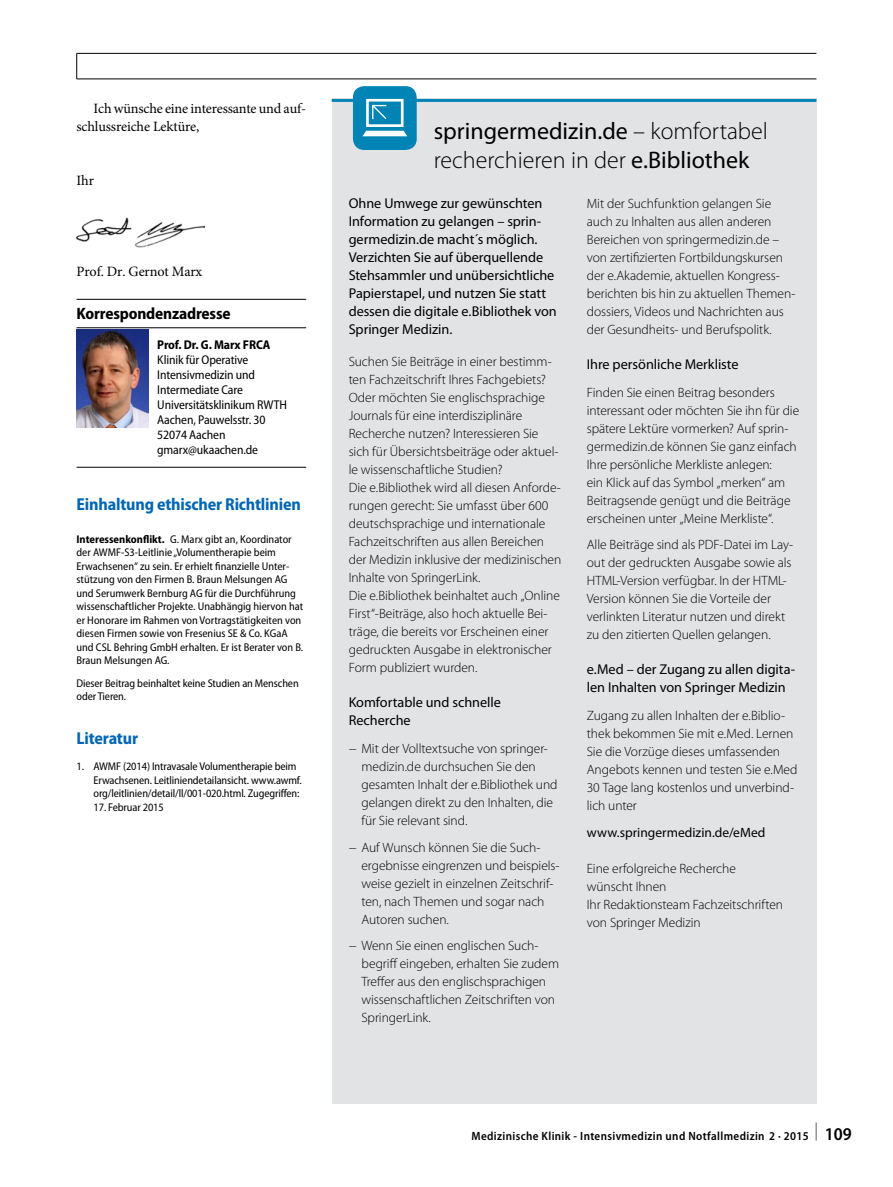
<style>
.page{position:relative;width:893px;height:1187px;background:#fff}
.page>*{position:absolute;margin:0;border:0;box-sizing:border-box;transform-origin:0 0}
.t1{font:24px/28.5px "Myriad Pro";color:#000}
.t2{font:700 semi-condensed 17.25px "Myriad Pro";letter-spacing:-.01em;color:#0066b3}
.t3{font:700 semi-condensed 16.5px "Myriad Pro";letter-spacing:-.01em;color:#000}
.t4{font:14.25px/18px "Myriad Pro";color:#000}
.t5{font:14.25px/18px "Minion Pro";letter-spacing:-.01em;color:#000}
.t6{font:300 13.5px/18px "Myriad Pro";letter-spacing:-.005em;color:#000}
.t7{font:13.5px "Myriad Pro";color:#000}
.t8{font:semi-condensed 12.75px/15px "Myriad Pro";letter-spacing:-.01em;color:#000}
.t9{font:700 semi-condensed 12.75px "Myriad Pro";letter-spacing:-.01em;color:#000}
.t10{font:600 semi-condensed 12px "Myriad Pro";letter-spacing:.03em;color:#000}
.t11{font:semi-condensed 11.25px/13.5px "Myriad Pro";color:#000}
.s1{font-weight:700}
.s2{font-weight:300}
.s3{font-size:18px}
</style>
<div class="page">
<hr style="left:77px;top:299px;width:229px;height:1px;background:#000">
<hr style="left:77px;top:327px;width:229px;height:1px;background:#000">
<hr style="left:77px;top:467px;width:229px;height:1px;background:#000">
<hr style="left:77px;top:79px;width:739px;height:1px;background:#000">
<svg style="left:76px;top:54px;width:1px;height:25px"></svg>
<hr style="left:77px;top:53px;width:739px;height:1px;background:#000">
<img style="left:77px;top:217px;width:127px;height:30px">
<img style="left:76px;top:329px;width:73px;height:98px">
<div style="left:332px;top:99px;width:484px;height:1004px;background:#e2e3e4"></div>
<hr style="left:332px;top:99px;width:484px;height:3px;background:#0084b6">
<div style="left:353px;top:86px;width:64px;height:64px;background:#0084b6;border-radius:11px"></div>
<div style="left:366px;top:99px;width:38px;height:28px;border:3px solid #fff"></div>
<svg style="left:372px;top:104px;width:15px;height:16px"></svg>
<svg style="left:362px;top:131px;width:45px;height:5px"></svg>
<p class="t5" style="left:77px;top:100px;width:231px;text-indent:17px">Ich wünsche eine interessante und auf&shy;schlussreiche Lektüre,</p>
<p class="t5" style="left:77px;top:172px;width:19px">Ihr</p>
<p class="t5" style="left:77px;top:262px;width:127px">Prof. Dr. Gernot Marx</p>
<p class="t3" style="left:77px;top:304px;width:156px">Korrespondenzadresse</p>
<p class="t9" style="left:157px;top:338px;width:115px">Prof. Dr. G. Marx FRCA</p>
<p class="t8" style="left:157px;top:353px;width:131px">Klinik für Operative<br>Intensivmedizin und<br>Intermediate Care<br>Universitätsklinikum RWTH<br>Aachen, Pauwelsstr. 30<br>52074 Aachen gmarx@ukaachen.de</p>
<p class="t2" style="left:77px;top:494px;width:226px">Einhaltung ethischer Richtlinien</p>
<p class="t11" style="left:77px;top:532px;width:228px"><span class="s1">Interessenkonflikt.</span> G. Marx gibt an, Koordinator der AWMF-S3-Leitlinie „Volumentherapie beim Erwachsenen“ zu sein. Er erhielt finanzielle Unter&shy;stützung von den Firmen B. Braun Melsungen AG und Serumwerk Bernburg AG für die Durchführung wissenschaftlicher Projekte. Unabhängig hiervon hat er Honorare im Rahmen von Vortragstätigkeiten von diesen Firmen sowie von Fresenius SE &amp; Co. KGaA und CSL Behring GmbH erhalten. Er ist Berater von B.<br>Braun Melsungen AG.</p>
<p class="t11" style="left:77px;top:676px;width:224px">Dieser Beitrag beinhaltet keine Studien an Menschen oder Tieren.</p>
<p class="t2" style="left:77px;top:728px;width:63px">Literatur</p>
<p class="t11" style="left:94px;top:759px;width:210px;text-indent:-17px">1. AWMF (2014) Intravasale Volumentherapie beim<br>Erwachsenen. Leitliniendetailansicht. www.awmf. org/leitlinien/detail/ll/001-020.html. Zugegriffen:</p>
<p class="t11" style="left:94px;top:800px;width:72px">17. Februar 2015</p>
<h1 class="t1" style="left:434px;top:116px;width:336px">springermedizin.de <span class="s2">– komfortabel recherchieren in der</span> e.Bibliothek</h1>
<p class="t4" style="left:349px;top:194px;width:210px">Ohne Umwege zur gewünschten<br>Information zu gelangen – sprin&shy;germedizin.de macht´s möglich.<br>Verzichten Sie auf überquellende<br>Stehsammler und unübersichtliche<br>Papierstapel, und nutzen Sie statt dessen die digitale e.Bibliothek von<br>Springer Medizin.</p>
<p class="t6" style="left:349px;top:353px;width:214px">Suchen Sie Beiträge in einer bestimm&shy;ten Fachzeitschrift Ihres Fachgebiets?<br>Oder möchten Sie englischsprachige Journals für eine interdisziplinäre Recherche nutzen? Interessieren Sie sich für Übersichtsbeiträge oder aktuel&shy;le wissenschaftliche Studien?<br>Die e.Bibliothek wird all diesen Anforde&shy;rungen gerecht: Sie umfasst über 600 deutschsprachige und internationale Fachzeitschriften aus allen Bereichen der Medizin inklusive der medizinischen Inhalte von SpringerLink.<br>Die e.Bibliothek beinhaltet auch „Online First“-Beiträge, also hoch aktuelle Bei&shy;träge, die bereits vor Erscheinen einer gedruckten Ausgabe in elektronischer Form publiziert wurden.</p>
<p class="t4" style="left:349px;top:693px;width:154px">Komfortable und schnelle<br>Recherche</p>
<p class="t6" style="left:361px;top:739px;width:198px;text-indent:-13px">− Mit der Volltextsuche von springer&shy;medizin.de durchsuchen Sie den gesamten Inhalt der e.Bibliothek und gelangen direkt zu den Inhalten, die für Sie relevant sind.</p>
<p class="t6" style="left:361px;top:838px;width:199px;text-indent:-13px">− Auf Wunsch können Sie die Such&shy;ergebnisse eingrenzen und beispiels&shy;weise gezielt in einzelnen Zeitschrif&shy;ten, nach Themen und sogar nach<br>Autoren suchen.</p>
<p class="t6" style="left:361px;top:936px;width:199px;text-indent:-13px">− Wenn Sie einen englischen Such&shy;begriff eingeben, erhalten Sie zudem<br>Treffer aus den englischsprachigen wissenschaftlichen Zeitschriften von<br>SpringerLink.</p>
<p class="t6" style="left:587px;top:195px;width:210px">Mit der Suchfunktion gelangen Sie auch zu Inhalten aus allen anderen Bereichen von springermedizin.de – von zertifizierten Fortbildungskursen der e.Akademie, aktuellen Kongress&shy;berichten bis hin zu aktuellen Themen&shy;dossiers, Videos und Nachrichten aus der Gesundheits- und Berufspolitk.</p>
<p class="t4" style="left:587px;top:355px;width:153px">Ihre persönliche Merkliste</p>
<p class="t6" style="left:587px;top:383px;width:214px">Finden Sie einen Beitrag besonders interessant oder möchten Sie ihn für die spätere Lektüre vormerken? Auf sprin&shy;germedizin.de können Sie ganz einfach Ihre persönliche Merkliste anlegen:<br>ein Klick auf das Symbol „merken“ am Beitragsende genügt und die Beiträge erscheinen unter „Meine Merkliste“.</p>
<p class="t6" style="left:587px;top:536px;width:208px">Alle Beiträge sind als PDF-Datei im Lay&shy;out der gedruckten Ausgabe sowie als HTML-Version verfügbar. In der HTML-Version können Sie die Vorteile der verlinkten Literatur nutzen und direkt zu den zitierten Quellen gelangen.</p>
<p class="t4" style="left:587px;top:660px;width:210px">e.Med – der Zugang zu allen digita&shy;len Inhalten von Springer Medizin</p>
<p class="t6" style="left:587px;top:706px;width:212px">Zugang zu allen Inhalten der e.Biblio&shy;thek bekommen Sie mit e.Med. Lernen<br>Sie die Vorzüge dieses umfassenden<br>Angebots kennen und testen Sie e.Med<br>30 Tage lang kostenlos und unverbind&shy;lich unter</p>
<p class="t7" style="left:587px;top:823px;width:180px">www.springermedizin.de/eMed</p>
<p class="t6" style="left:587px;top:859px;width:198px">Eine erfolgreiche Recherche wünscht Ihnen<br>Ihr Redaktionsteam Fachzeitschriften von Springer Medizin</p>
<p class="t10" style="left:471px;top:1129px;width:382px">Medizinische Klinik - Intensivmedizin und Notfallmedizin 2 · 2015 <sup>|</sup> <span class="s3">109</span></p>
</div>
